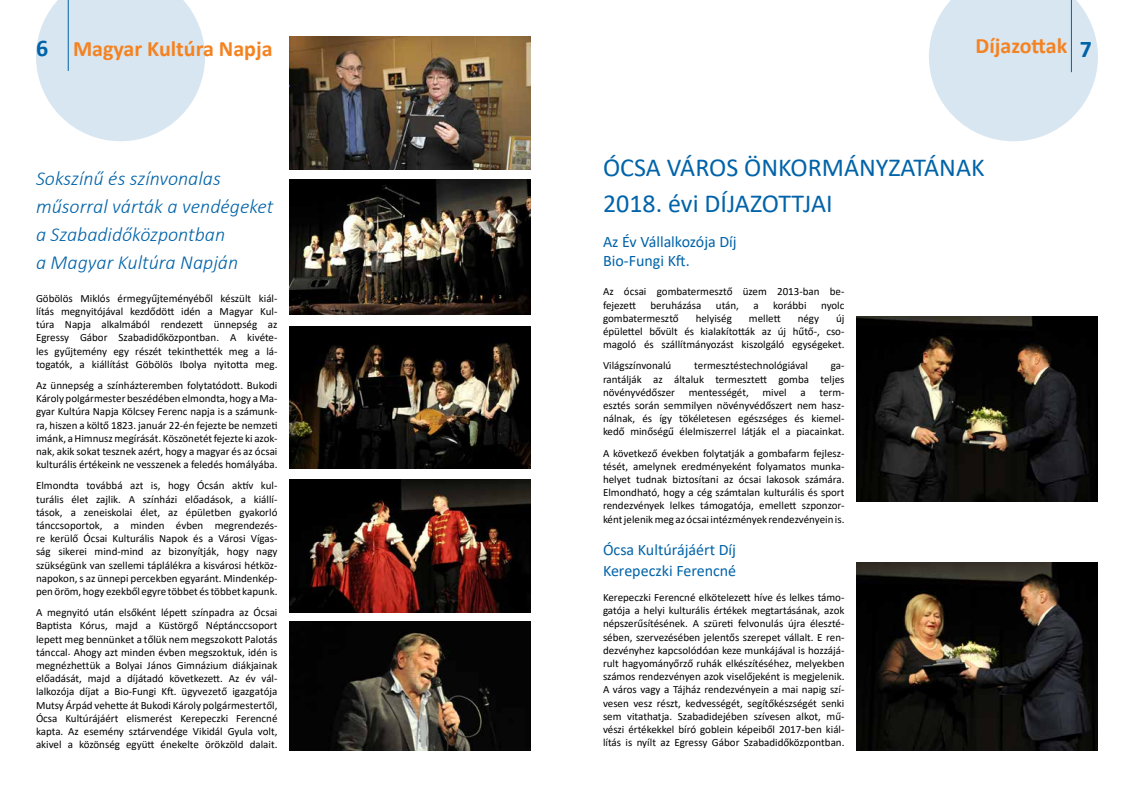
<style>
.page{position:relative;width:1134px;height:794px;background:#fff}
.page>*{position:absolute;margin:0;border:0;box-sizing:border-box;transform-origin:0 0}
.t1{font:26px/36px "Calibri";color:#0063a9}
.t2{font:700 24px "Calibri";color:#0063a9}
.t3{font:700 22px "Calibri";color:#f58220}
.t4{font:italic 300 20px/28px "Calibri";color:#0063a9}
.t5{font:16px/19px "Calibri";color:#0063a9}
.t6{font:11px/13.2px "Calibri";color:#000;text-align:justify}
</style>
<div class="page">
<svg style="left:929px;top:0;width:169px;height:141px"></svg>
<svg style="left:36px;top:0;width:169px;height:141px"></svg>
<img style="left:856px;top:563px;width:242px;height:187px">
<img style="left:856px;top:316px;width:242px;height:185px">
<img style="left:289px;top:37px;width:242px;height:133px">
<img style="left:289px;top:179px;width:242px;height:136px">
<img style="left:289px;top:326px;width:242px;height:142px">
<img style="left:289px;top:480px;width:242px;height:132px">
<img style="left:289px;top:621px;width:242px;height:129px">
<h3 class="t3" style="left:73px;top:33px;width:201px">Magyar Kultúra Napja</h3>
<h3 class="t3" style="left:976px;top:30px;width:93px">Díjazottak</h3>
<h2 class="t2" style="left:36px;top:31px;width:14px">6</h2>
<h2 class="t2" style="left:1080px;top:32px;width:14px">7</h2>
<h3 class="t4" style="left:36px;top:164px;width:239px">Sokszínű és színvonalas műsorral várták a vendégeket a Szabadidőközpontban<br>a Magyar Kultúra Napján</h3>
<p class="t6" style="left:36px;top:291px;width:243px">Göbölös Miklós érmegyűjteményéből készült kiál&shy;lítás megnyitójával kezdődött idén a Magyar Kul&shy;túra Napja alkalmából rendezett ünnepség az Egressy Gábor Szabadidőközpontban. A kivéte&shy;les gyűjtemény egy részét tekinthették meg a lá&shy;togatók, a kiállítást Göbölös Ibolya nyitotta meg.</p>
<p class="t6" style="left:36px;top:378px;width:243px">Az ünnepség a színházteremben folytatódott. Bukodi Károly polgármester beszédében elmondta, hogy a Ma&shy;gyar Kultúra Napja Kölcsey Ferenc napja is a számunk&shy;ra, hiszen a költő 1823. január 22-én fejezte be nemzeti imánk, a Himnusz megírását. Köszönetét fejezte ki azok&shy;nak, akik sokat tesznek azért, hogy a magyar és az ócsai kulturális értékeink ne vesszenek a feledés homályába.</p>
<p class="t6" style="left:36px;top:479px;width:243px">Elmondta továbbá azt is, hogy Ócsán aktív kul&shy;turális élet zajlik. A színházi előadások, a kiállí&shy;tások, a zeneiskolai élet, az épületben gyakorló tánccsoportok, a minden évben megrendezés&shy;re kerülő Ócsai Kulturális Napok és a Városi Vígas&shy;ság sikerei mind-mind az bizonyítják, hogy nagy szükségünk van szellemi táplálékra a kisvárosi hétköz&shy;napokon, s az ünnepi percekben egyaránt. Mindenkép&shy;pen öröm, hogy ezekből egyre többet és többet kapunk.</p>
<p class="t6" style="left:36px;top:606px;width:243px">A megnyitó után elsőként lépett színpadra az Ócsai Baptista Kórus, majd a Küstörgő Néptánccsoport lepett meg bennünket a tőlük nem megszokott Palotás tánccal. Ahogy azt minden évben megszoktuk, idén is megnézhettük a Bolyai János Gimnázium diákjainak előadását, majd a díjátadó következett. Az év vál&shy;lalkozója díjat a Bio-Fungi Kft. ügyvezető igazgatója Mutsy Árpád vehette át Bukodi Károly polgármestertől, Ócsa Kultúrájáért elismerést Kerepeczki Ferencné kapta. Az esemény sztárvendége Vikidál Gyula volt, akivel a közönség együtt énekelte örökzöld dalait.</p>
<h1 class="t1" style="left:603px;top:149px;width:383px">ÓCSA VÁROS ÖNKORMÁNYZATÁNAK<br>2018. évi DÍJAZOTTJAI</h1>
<h3 class="t5" style="left:603px;top:232px;width:135px">Az Év Vállalkozója Díj<br>Bio-Fungi Kft.</h3>
<p class="t6" style="left:603px;top:285px;width:243px">Az ócsai gombatermesztő üzem 2013-ban be&shy;fejezett</p>
<p class="t6" style="left:650px;top:298px;width:52px">beruházása</p>
<p class="t6" style="left:716px;top:298px;width:25px">után,</p>
<p class="t6" style="left:753px;top:298px;width:7px">a</p>
<p class="t6" style="left:773px;top:298px;width:35px">korábbi</p>
<p class="t6" style="left:821px;top:298px;width:25px">nyolc</p>
<p class="t6" style="left:603px;top:311px;width:77px">gombatermesztő</p>
<p class="t6" style="left:696px;top:311px;width:38px">helyiség</p>
<p class="t6" style="left:749px;top:311px;width:33px">mellett</p>
<p class="t6" style="left:798px;top:311px;width:23px">négy</p>
<p class="t6" style="left:603px;top:311px;width:243px;text-indent:233px">új épülettel bővült és kialakították az új hűtő-, cso&shy;magoló és szállítmányozást kiszolgáló egységeket.</p>
<p class="t6" style="left:603px;top:359px;width:70px">Világszínvonalú</p>
<p class="t6" style="left:694px;top:359px;width:115px">termesztéstechnológiával</p>
<p class="t6" style="left:603px;top:359px;width:243px;text-indent:228px">ga&shy;rantálják az általuk termesztett gomba teljes növényvédőszer mentességét, mivel</p>
<p class="t6" style="left:603px;top:385px;width:243px;text-indent:216px">term&shy;esztés során semmilyen növényvédőszert nem hasz&shy;nálnak, és így tökéletesen egészséges és kiemel&shy;kedő minőségű élelmiszerrel látják el a piacainkat.</p>
<p class="t6" style="left:603px;top:446px;width:243px">A következő években folytatják a gombafarm fejlesz&shy;tését, amelynek eredményeként folyamatos munka&shy;helyet tudnak biztosítani az ócsai lakosok számára.<br>Elmondható, hogy a cég számtalan kulturális és sport rendezvények lelkes támogatója, emellett szponzor&shy;ként jelenik meg az ócsai intézmények rendezvényein is.</p>
<p class="t6" style="left:800px;top:385px;width:7px">a</p>
<h3 class="t5" style="left:603px;top:539px;width:135px;line-height:21px">Ócsa Kultúrájáért Díj<br>Kerepeczki Ferencné</h3>
<p class="t6" style="left:603px;top:590px;width:243px">Kerepeczki Ferencné elkötelezett híve és lelkes támo&shy;gatója a helyi kulturális értékek megtartásának, azok népszerűsítésének. A szüreti felvonulás újra éleszté&shy;sében, szervezésében jelentős szerepet vállalt. E ren&shy;dezvényhez kapcsolódóan keze munkájával is hozzájá&shy;rult hagyományőrző ruhák elkészítéséhez, melyekben számos rendezvényen azok viselőjeként is megjelenik.<br>A város vagy a Tájház rendezvényein a mai napig szí&shy;vesen vesz részt, kedvességét, segítőkészségét senki sem vitathatja. Szabadidejében szívesen alkot, mű&shy;vészi értékekkel bíró goblein képeiből 2017-ben kiál&shy;lítás is nyílt az Egressy Gábor Szabadidőközpontban.</p>
</div>
